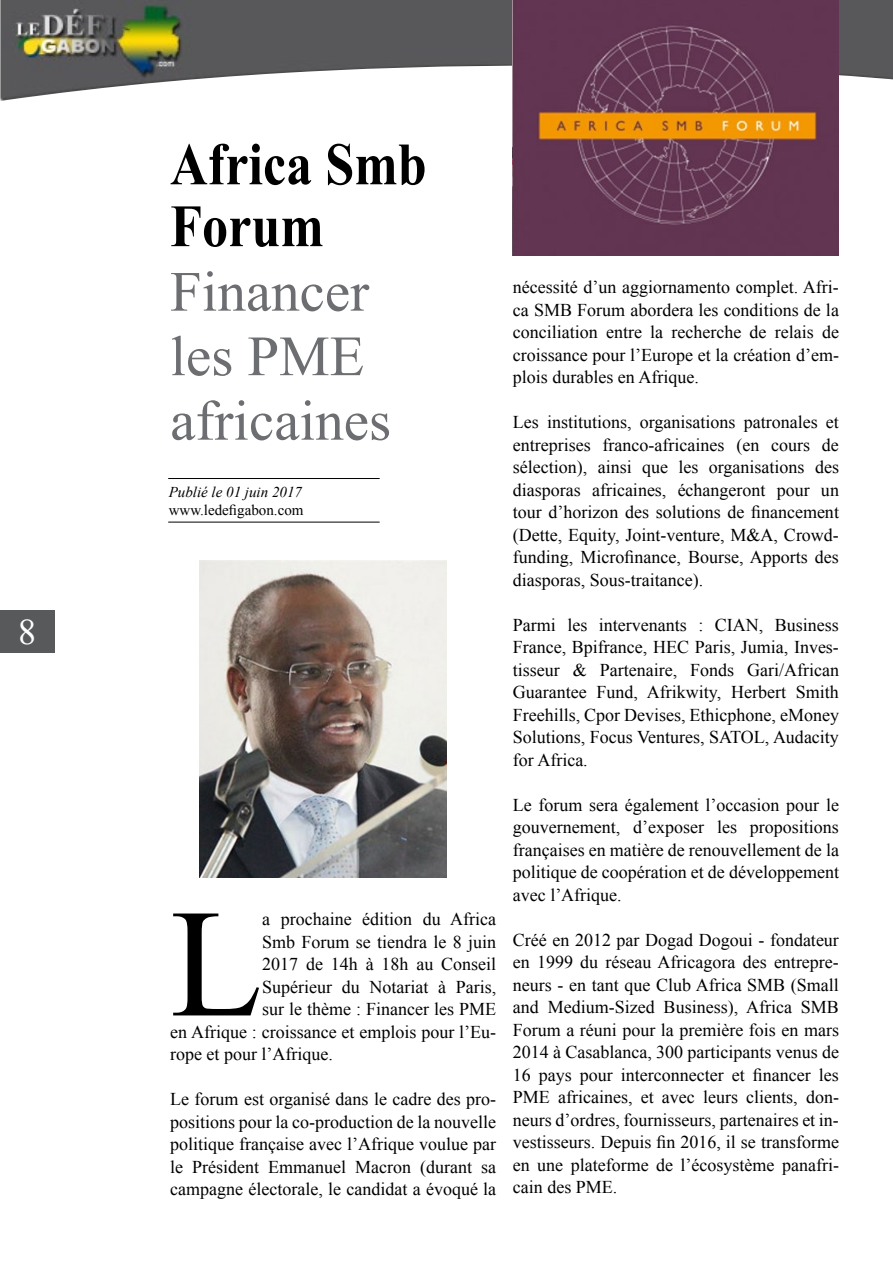
<style>
.page{position:relative;width:893px;height:1263px;background:#fff}
.page>*{position:absolute;margin:0;border:0;box-sizing:border-box;transform-origin:0 0}
.t1{font:153.9px "Times New Roman";color:#000}
.t2{font:700 60px/61.8px "Times New Roman";color:#000;scale:.87 1}
.t3{font:56.85px/64.5px "Times New Roman";color:#6d6e71}
.t4{font:36px "Times New Roman";color:#fff}
.t5{font:18px/22.5px "Times New Roman";color:#000;text-align:justify}
.t6{font:15px "Times New Roman";color:#000}
.t7{font:italic 15px "Times New Roman";color:#000}
</style>
<div class="page">
<div style="left:0;top:610px;width:54px;height:43px;background:#58595b"></div>
<img style="left:0;top:0;width:893px;height:101px">
<img style="left:199px;top:561px;width:247px;height:316px">
<hr style="left:168px;top:522px;width:212px;height:1px;background:#000">
<hr style="left:168px;top:478px;width:212px;height:1px;background:#000">
<img style="left:513px;top:0;width:326px;height:255px">
<h3 class="t4" style="left:18px;top:606px;width:19px">8</h3>
<h2 class="t2" style="left:170px;top:132px;width:296px">Africa Smb<br>Forum</h2>
<h3 class="t3" style="left:170px;top:258px;width:222px">Financer les PME africaines</h3>
<p class="t7" style="left:169px;top:481px;width:135px">Publié le 01 juin 2017</p>
<p class="t6" style="left:169px;top:499px;width:136px">www.ledefigabon.com</p>
<h1 class="t1" style="left:170px;top:855px;width:94px">L</h1>
<p class="t5" style="left:262px;top:907px;width:235px">a prochaine édition du Africa</p>
<p class="t5" style="left:262px;top:930px;width:235px">Smb Forum se tiendra le 8 juin</p>
<p class="t5" style="left:262px;top:952px;width:235px">2017 de 14h à 18h au Conseil</p>
<p class="t5" style="left:262px;top:975px;width:235px">Supérieur du Notariat à Paris,</p>
<p class="t5" style="left:262px;top:997px;width:235px">sur le thème : Financer les PME</p>
<p class="t5" style="left:170px;top:1020px;width:328px">en Afrique : croissance et emplois pour l’Eu-</p>
<p class="t5" style="left:170px;top:1042px;width:164px">rope et pour l’Afrique.</p>
<p class="t5" style="left:170px;top:1087px;width:328px">Le forum est organisé dans le cadre des pro&shy;positions pour la co-production de la nouvelle politique française avec l’Afrique voulue par le Président Emmanuel Macron (durant sa campagne électorale, le candidat a évoqué la</p>
<p class="t5" style="left:513px;top:275px;width:328px">nécessité d’un aggiornamento complet. Afri&shy;ca SMB Forum abordera les conditions de la conciliation entre la recherche de relais de croissance pour l’Europe et la création d’em&shy;plois durables en Afrique.</p>
<p class="t5" style="left:513px;top:410px;width:328px">Les institutions, organisations patronales et entreprises franco-africaines (en cours de sélection), ainsi que les organisations des diasporas africaines, échangeront pour un tour d’horizon des solutions de financement (Dette, Equity, Joint-venture, M&amp;A, Crowd&shy;funding, Microfinance, Bourse, Apports des diasporas, Sous-traitance).</p>
<p class="t5" style="left:513px;top:613px;width:328px">Parmi les intervenants : CIAN, Business France, Bpifrance, HEC Paris, Jumia, Inves&shy;tisseur &amp; Partenaire, Fonds Gari/African Guarantee Fund, Afrikwity, Herbert Smith Freehills, Cpor Devises, Ethicphone, eMoney Solutions, Focus Ventures, SATOL, Audacity for Africa.</p>
<p class="t5" style="left:513px;top:793px;width:328px">Le forum sera également l’occasion pour le gouvernement, d’exposer les propositions françaises en matière de renouvellement de la politique de coopération et de développement avec l’Afrique.</p>
<p class="t5" style="left:513px;top:928px;width:328px">Créé en 2012 par Dogad Dogoui - fondateur en 1999 du réseau Africagora des entrepre&shy;neurs - en tant que Club Africa SMB (Small and Medium-Sized Business), Africa SMB Forum a réuni pour la première fois en mars 2014 à Casablanca, 300 participants venus de 16 pays pour interconnecter et financer les PME africaines, et avec leurs clients, don&shy;neurs d’ordres, fournisseurs, partenaires et in&shy;vestisseurs. Depuis fin 2016, il se transforme en une plateforme de l’écosystème panafri&shy;cain des PME.</p>
</div>
